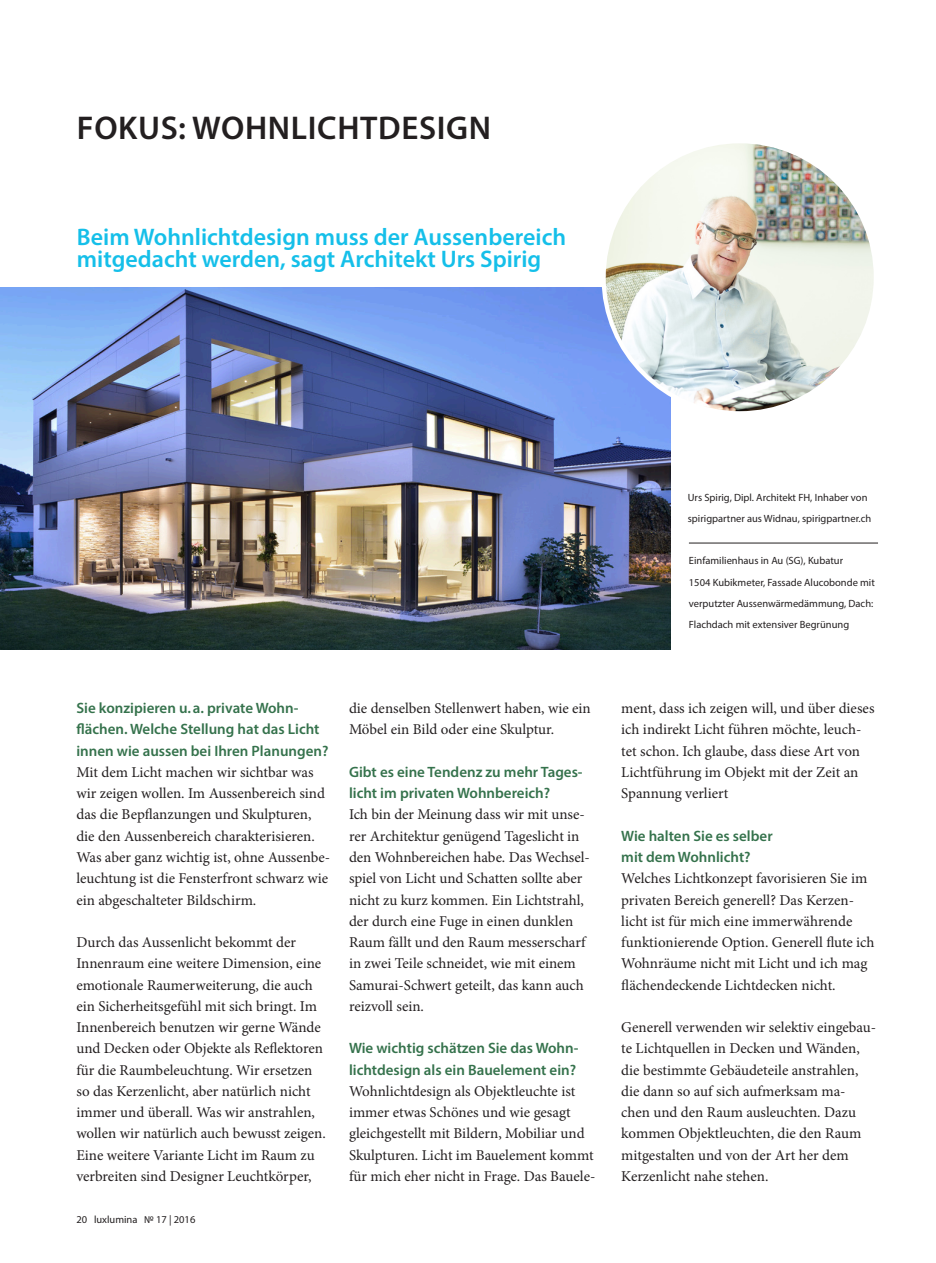
<style>
.page{position:relative;width:936px;height:1263px;background:#fff}
.page>*{position:absolute;margin:0;border:0;box-sizing:border-box;transform-origin:0 0}
.t1{font:600 33px "Myriad Pro";letter-spacing:.02em;color:#231f20}
.t2{font:600 24px/21.3px "Myriad Pro";color:#15bfe9}
.Fließtext{font:15px/21.3px "Minion Pro";color:#231f20}
.Zwischenüberschrift{font:600 15px/21.3px "Myriad Pro";color:#35724c}
.Bildunterschrift{font:10.5px/21.3px "Myriad Pro";color:#231f20}
</style>
<div class="page">
<img style="left:0;top:288px;width:670px;height:361px">
<img style="left:603px;top:141px;width:272px;height:272px;border-radius:136px">
<hr style="left:688px;top:543px;width:190px;height:1px;background:#231f20">
<p class="t1" style="left:77px;top:107px;width:416px">FOKUS: WOHNLICHTDESIGN</p>
<p class="t2" style="left:77px;top:226px;width:490px">Beim Wohnlichtdesign muss der Aussenbereich mitgedacht werden, sagt Architekt Urs Spirig</p>
<p class="Bildunterschrift" style="left:687px;top:486px;width:185px">Urs Spirig, Dipl. Architekt FH, Inhaber von spirigpartner aus Widnau, spirigpartner.ch</p>
<p class="Bildunterschrift" style="left:689px;top:550px;width:187px">Einfamilienhaus in Au (SG), Kubatur<br>1504 Kubikmeter, Fassade Alucobonde mit verputzter Aussenwärmedämmung, Dach:<br>Flachdach mit extensiver Begrünung</p>
<p class="Zwischenüberschrift" style="left:76px;top:697px;width:253px">Sie konzipieren u.a. private Wohn&shy;flächen. Welche Stellung hat das Licht innen wie aussen bei Ihren Planungen?</p>
<p class="Fließtext" style="left:76px;top:761px;width:255px">Mit dem Licht machen wir sichtbar was wir zeigen wollen. Im Aussenbereich sind das die Bepflanzungen und Skulpturen, die den Aussenbereich charakterisieren.<br>Was aber ganz wichtig ist, ohne Aussenbe&shy;leuchtung ist die Fensterfront schwarz wie ein abgeschalteter Bildschirm.</p>
<p class="Fließtext" style="left:76px;top:932px;width:251px">Durch das Aussenlicht bekommt der Innenraum eine weitere Dimension, eine emotionale Raumerweiterung, die auch ein Sicherheitsgefühl mit sich bringt. Im Innenbereich benutzen wir gerne Wände und Decken oder Objekte als Reflektoren für die Raumbeleuchtung. Wir ersetzen so das Kerzenlicht, aber natürlich nicht immer und überall. Was wir anstrahlen, wollen wir natürlich auch bewusst zeigen.<br>Eine weitere Variante Licht im Raum zu verbreiten sind Designer Leuchtkörper,</p>
<p class="Bildunterschrift" style="left:77px;top:1209px;width:120px">20 luxlumina № 17 | 2016</p>
<p class="Fließtext" style="left:349px;top:698px;width:243px">die denselben Stellenwert haben, wie ein<br>Möbel ein Bild oder eine Skulptur.</p>
<p class="Zwischenüberschrift" style="left:349px;top:761px;width:235px">Gibt es eine Tendenz zu mehr Tages&shy;licht im privaten Wohnbereich?</p>
<p class="Fließtext" style="left:349px;top:804px;width:242px">Ich bin der Meinung dass wir mit unse&shy;rer Architektur genügend Tageslicht in den Wohnbereichen habe. Das Wechsel&shy;spiel von Licht und Schatten sollte aber nicht zu kurz kommen. Ein Lichtstrahl, der durch eine Fuge in einen dunklen Raum fällt und den Raum messerscharf in zwei Teile schneidet, wie mit einem Samurai-Schwert geteilt, das kann auch reizvoll sein.</p>
<p class="Zwischenüberschrift" style="left:349px;top:1037px;width:231px">Wie wichtig schätzen Sie das Wohn&shy;lichtdesign als ein Bauelement ein?</p>
<p class="Fließtext" style="left:349px;top:1080px;width:248px">Wohnlichtdesign als Objektleuchte ist immer etwas Schönes und wie gesagt gleichgestellt mit Bildern, Mobiliar und Skulpturen. Licht im Bauelement kommt für mich eher nicht in Frage. Das Bauele-</p>
<p class="Fließtext" style="left:621px;top:698px;width:255px">ment, dass ich zeigen will, und über dieses ich indirekt Licht führen möchte, leuch&shy;tet schon. Ich glaube, dass diese Art von Lichtführung im Objekt mit der Zeit an Spannung verliert</p>
<p class="Zwischenüberschrift" style="left:621px;top:825px;width:153px">Wie halten Sie es selber</p>
<p class="Zwischenüberschrift" style="left:621px;top:846px;width:131px">mit dem Wohnlicht?</p>
<p class="Fließtext" style="left:621px;top:868px;width:255px">Welches Lichtkonzept favorisieren Sie im privaten Bereich generell? Das Kerzen&shy;licht ist für mich eine immerwährende funktionierende Option. Generell flute ich Wohnräume nicht mit Licht und ich mag flächendeckende Lichtdecken nicht.</p>
<p class="Fließtext" style="left:621px;top:1017px;width:256px">Generell verwenden wir selektiv eingebau&shy;te Lichtquellen in Decken und Wänden, die bestimmte Gebäudeteile anstrahlen, die dann so auf sich aufmerksam ma&shy;chen und den Raum ausleuchten. Dazu kommen Objektleuchten, die den Raum mitgestalten und von der Art her dem Kerzenlicht nahe stehen.</p>
</div>
